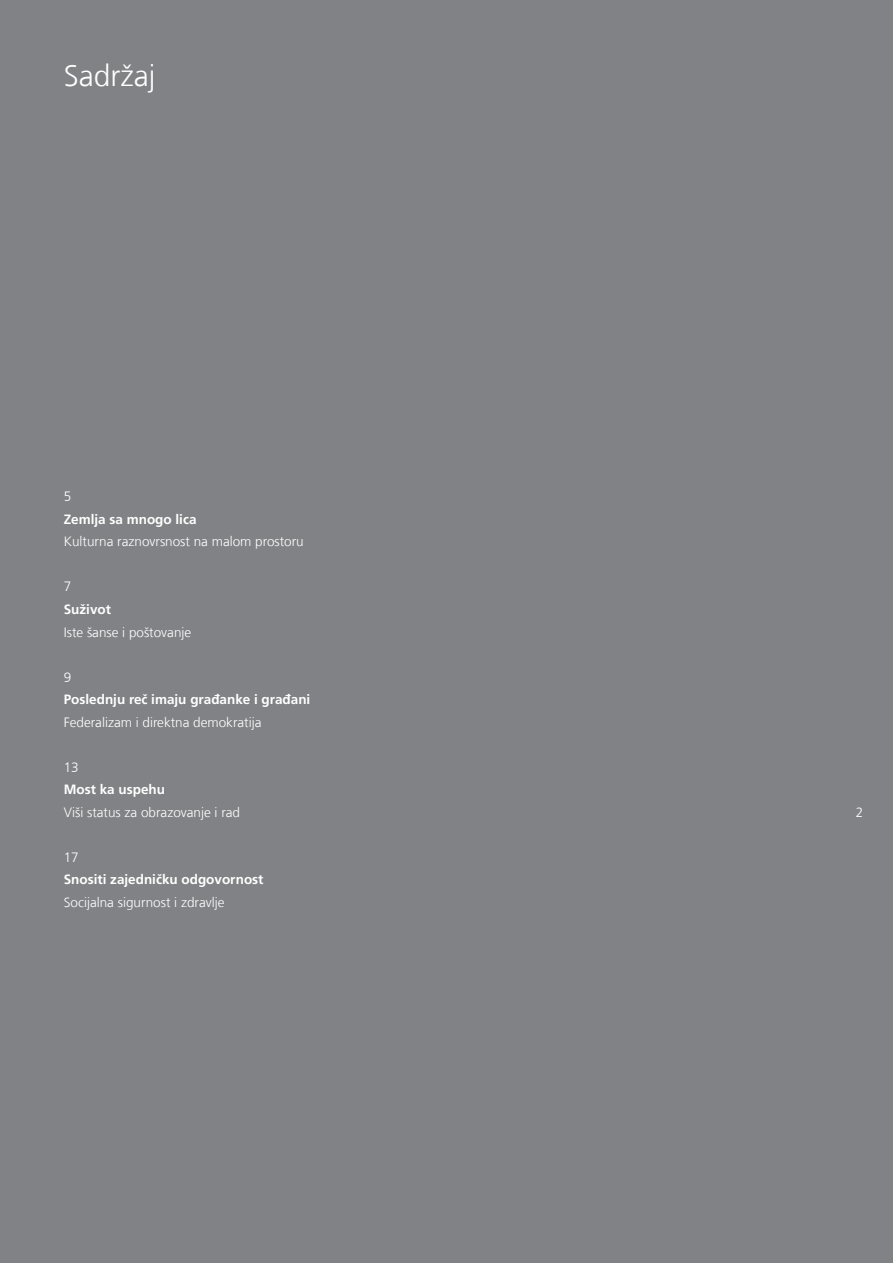
<style>
.page{position:relative;width:893px;height:1263px;background:#808285}
.page>*{position:absolute;margin:0;border:0;box-sizing:border-box;transform-origin:0 0}
._13_Headline__Chapte{font:300 30px "Frutiger LT Com";color:#fff}
._01_Standard{font:300 13.5px "Frutiger LT Com";color:#fff}
._01_Standard-2{font:700 13.5px "Frutiger LT Com";color:#fff}
._61_Pagina{font:300 13.5px "Frutiger LT Com";color:#fff}
</style>
<div class="page">
<p class="_13_Headline__Chapte" style="left:64px;top:58px;width:93px">Sadržaj</p>
<p class="_01_Standard" style="left:64px;top:489px;width:9px">5</p>
<p class="_01_Standard-2" style="left:64px;top:511px;width:134px">Zemlja sa mnogo lica</p>
<p class="_01_Standard" style="left:64px;top:534px;width:242px">Kulturna raznovrsnost na malom prostoru</p>
<p class="_01_Standard" style="left:64px;top:579px;width:9px">7</p>
<p class="_01_Standard-2" style="left:64px;top:601px;width:49px">Suživot</p>
<p class="_01_Standard" style="left:64px;top:624px;width:129px">Iste šanse i poštovanje</p>
<p class="_01_Standard" style="left:64px;top:669px;width:9px">9</p>
<p class="_01_Standard-2" style="left:64px;top:691px;width:248px">Poslednju reč imaju građanke i građani</p>
<p class="_01_Standard" style="left:64px;top:714px;width:199px">Federalizam i direktna demokratija</p>
<p class="_01_Standard" style="left:64px;top:759px;width:17px">13</p>
<p class="_01_Standard-2" style="left:64px;top:781px;width:103px">Most ka uspehu</p>
<p class="_01_Standard" style="left:64px;top:804px;width:178px">Viši status za obrazovanje i rad</p>
<p class="_01_Standard" style="left:64px;top:849px;width:17px">17</p>
<p class="_01_Standard-2" style="left:64px;top:871px;width:201px">Snositi zajedničku odgovornost</p>
<p class="_01_Standard" style="left:64px;top:894px;width:162px">Socijalna sigurnost i zdravlje</p>
<p class="_61_Pagina" style="left:856px;top:804px;width:9px">2</p>
</div>
